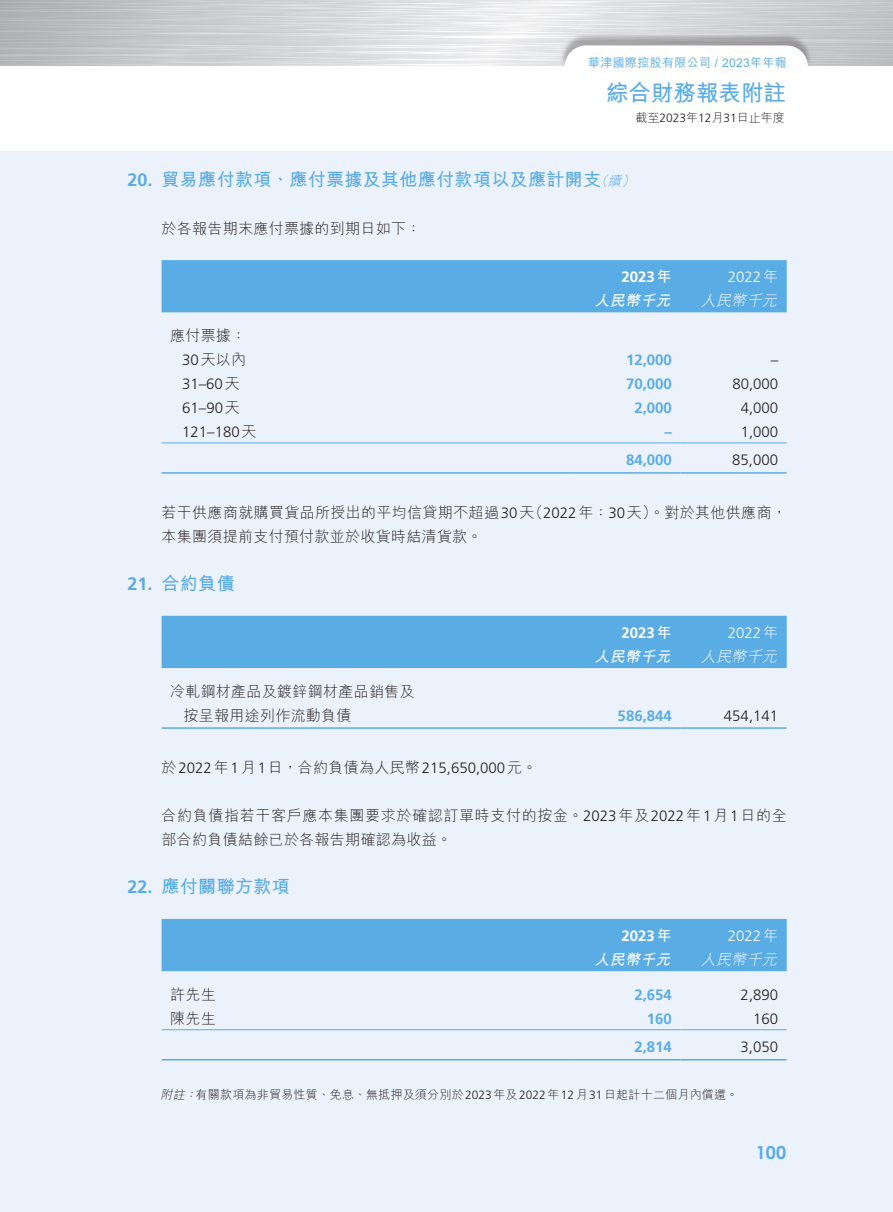
<style>
.page{position:relative;width:893px;height:1212px;background:#fff}
.page>*{position:absolute;margin:0;border:0;box-sizing:border-box;transform-origin:0 0}
.t1{font:700 22.5px "M Hei HK";color:#5aace5}
.t2{font:700 18px "M Hei HK";letter-spacing:.02em;color:#5aace5}
.t3{font:700 18px "Frutiger LT Std";color:#5aace5}
.t4{font:700 18px "Century Gothic";color:#5aace5}
.t5{font:300 15px/24px "M Hei HK";letter-spacing:.02em;color:#231f20}
.t6{font:300 15px "Frutiger LT Std";color:#231f20}
.t7{font:300 15px/24px "M Hei HK";letter-spacing:.045em;color:#231f20}
.t8{font:700 15px "Frutiger LT Std";color:#5aace5}
.t9{font:300 15px "Frutiger LT Std";color:#fff}
.t10{font:700 15px "Frutiger LT Std";color:#fff}
.t11{font:italic 300 15px "M Hei HK";color:#fff}
.t12{font:italic 700 15px "M Hei HK";color:#fff}
.t13{font:italic 300 13.5px "M Hei HK";color:#5aace5}
.t14{font:300 12px "M Hei HK";letter-spacing:.02em;color:#231f20}
.t15{font:500 12px "M Hei HK";letter-spacing:.025em;color:#5aace5}
.t16{font:italic 300 12px "M Hei HK";color:#231f20}
.s1{font-family:"Frutiger LT Std"}
.s2{font-family:"M Hei HK"}
</style>
<div class="page">
<div style="left:0;top:151px;width:893px;height:1061px;background:#ecf2fb"></div>
<div style="left:560px;top:32px;width:253px;height:35px;background:#231f20;opacity:.3"></div>
<svg style="left:565px;top:45px;width:243px;height:22px"></svg>
<div style="left:162px;top:260px;width:625px;height:52px;background:#5aace5"></div>
<hr style="left:162px;top:442px;width:412px;height:1px;background:#5aace5">
<hr style="left:574px;top:442px;width:106px;height:1px;background:#5aace5">
<hr style="left:680px;top:442px;width:107px;height:1px;background:#5aace5">
<hr style="left:162px;top:472px;width:412px;height:2px;background:#5aace5">
<hr style="left:574px;top:472px;width:106px;height:2px;background:#5aace5">
<hr style="left:680px;top:472px;width:107px;height:2px;background:#5aace5">
<div style="left:162px;top:616px;width:625px;height:52px;background:#5aace5"></div>
<hr style="left:162px;top:727px;width:412px;height:2px;background:#5aace5">
<hr style="left:574px;top:727px;width:106px;height:2px;background:#5aace5">
<hr style="left:680px;top:727px;width:107px;height:2px;background:#5aace5">
<div style="left:162px;top:919px;width:625px;height:52px;background:#5aace5"></div>
<hr style="left:162px;top:1029px;width:412px;height:1px;background:#5aace5">
<hr style="left:574px;top:1029px;width:106px;height:1px;background:#5aace5">
<hr style="left:680px;top:1029px;width:107px;height:1px;background:#5aace5">
<hr style="left:162px;top:1059px;width:412px;height:1px;background:#5aace5">
<hr style="left:574px;top:1059px;width:106px;height:1px;background:#5aace5">
<hr style="left:680px;top:1059px;width:107px;height:1px;background:#5aace5">
<p class="t15" style="left:588px;top:54px;width:200px">華津國際控股有限公司 / 2023年年報</p>
<h1 class="t1" style="left:606px;top:77px;width:182px">綜合財務報表附註</h1>
<p class="t14" style="left:636px;top:111px;width:151px">截至<span class="s1">2023</span>年<span class="s1">12</span>月<span class="s1">31</span>日止年度</p>
<p class="t3" style="left:128px;top:169px;width:27px">20.</p>
<p class="t2" style="left:162px;top:166px;width:441px">貿易應付款項、應付票據及其他應付款項以及應計開支</p>
<p class="t13" style="left:608px;top:174px;width:18px">續</p>
<p class="t13" style="left:594px;top:174px;width:18px">（</p>
<p class="t13" style="left:621px;top:174px;width:18px">(</p>
<p class="t5" style="left:162px;top:216px;width:261px">於各報告期末應付票據的到期日如下：</p>
<p class="t3" style="left:128px;top:573px;width:27px">21.</p>
<p class="t10" style="left:622px;top:268px;width:52px">2023<span class="s2">年</span></p>
<p class="t9" style="left:728px;top:268px;width:52px">2022 <span class="s2">年</span></p>
<p class="t12" style="left:594px;top:290px;width:82px">人民幣千元</p>
<p class="t11" style="left:701px;top:293px;width:81px">人民幣千元</p>
<p class="t5" style="left:170px;top:323px;width:77px">應付票據：</p>
<p class="t5" style="left:182px;top:347px;width:66px"><span class="s1">30</span>天以內</p>
<p class="t8" style="left:626px;top:351px;width:47px">12,000</p>
<p class="t6" style="left:771px;top:351px;width:9px">–</p>
<p class="t6" style="left:182px;top:375px;width:59px">31–60<span class="s2">天</span></p>
<p class="t8" style="left:626px;top:375px;width:47px">70,000</p>
<p class="t6" style="left:732px;top:375px;width:47px">80,000</p>
<p class="t6" style="left:182px;top:399px;width:59px">61–90<span class="s2">天</span></p>
<p class="t8" style="left:634px;top:399px;width:39px">2,000</p>
<p class="t6" style="left:741px;top:399px;width:39px">4,000</p>
<p class="t6" style="left:182px;top:423px;width:76px">121–180<span class="s2">天</span></p>
<p class="t8" style="left:664px;top:423px;width:9px">–</p>
<p class="t6" style="left:741px;top:423px;width:39px">1,000</p>
<p class="t8" style="left:626px;top:451px;width:47px">84,000</p>
<p class="t5" style="left:162px;top:500px;width:627px">若干供應商就購買貨品所授出的平均信貸期不超過<span class="s1">30</span> （天 <span class="s1">2022</span>年：<span class="s1">30</span>天）。對於其他供應商，本集團須提前支付預付款並於收貨時結清貨款。</p>
<p class="t2" style="left:162px;top:570px;width:75px">合約負債</p>
<p class="t6" style="left:732px;top:452px;width:47px">85,000</p>
<p class="t3" style="left:128px;top:876px;width:27px">22.</p>
<p class="t5" style="left:170px;top:679px;width:246px">冷軋鋼材產品及鍍鋅鋼材產品銷售及</p>
<p class="t10" style="left:622px;top:624px;width:52px">2023<span class="s2">年</span></p>
<p class="t12" style="left:594px;top:645px;width:82px">人民幣千元</p>
<p class="t9" style="left:728px;top:624px;width:52px">2022 <span class="s2">年</span></p>
<p class="t11" style="left:701px;top:649px;width:81px">人民幣千元</p>
<p class="t5" style="left:184px;top:703px;width:170px">按呈報用途列作流動負債</p>
<p class="t6" style="left:162px;top:759px;width:377px"><span class="s2">於</span>2022<span class="s2">年</span>1<span class="s2">月</span>1<span class="s2">日，合約負債為人民幣</span>215,650,000<span class="s2">元。</span></p>
<p class="t7" style="left:162px;top:803px;width:627px">合約負債指若干客戶應本集團要求於確認訂單時支付的按金。<span class="s1">2023</span>年及<span class="s1">2022</span>年<span class="s1">1</span>月<span class="s1">1</span>日的全部合約負債結餘已於各報告期確認為收益。</p>
<p class="t2" style="left:162px;top:873px;width:130px">應付關聯方款項</p>
<p class="t8" style="left:618px;top:706px;width:56px">586,844</p>
<p class="t6" style="left:724px;top:707px;width:56px">454,141</p>
<p class="t5" style="left:170px;top:982px;width:47px">許先生</p>
<p class="t5" style="left:170px;top:1006px;width:47px">陳先生</p>
<p class="t10" style="left:622px;top:927px;width:52px">2023<span class="s2">年</span></p>
<p class="t9" style="left:728px;top:927px;width:52px">2022 <span class="s2">年</span></p>
<p class="t12" style="left:594px;top:948px;width:82px">人民幣千元</p>
<p class="t11" style="left:701px;top:952px;width:81px">人民幣千元</p>
<p class="t8" style="left:634px;top:986px;width:39px">2,654</p>
<p class="t6" style="left:741px;top:986px;width:39px">2,890</p>
<p class="t8" style="left:647px;top:1010px;width:27px">160</p>
<p class="t6" style="left:753px;top:1010px;width:27px">160</p>
<p class="t8" style="left:634px;top:1038px;width:39px">2,814</p>
<p class="t14" style="left:196px;top:1088px;width:544px">有關款項為非貿易性質、免息、無抵押及須分別於<span class="s1">2023</span>年及<span class="s1">2022</span>年<span class="s1">12</span>月<span class="s1">31</span>日起計十二個月內償還。</p>
<p class="t6" style="left:741px;top:1038px;width:39px">3,050</p>
<p class="t16" style="left:161px;top:1088px;width:28px">附註</p>
<p class="t16" style="left:185px;top:1088px;width:16px">：</p>
<p class="t4" style="left:756px;top:1138px;width:32px">100</p>
</div>
